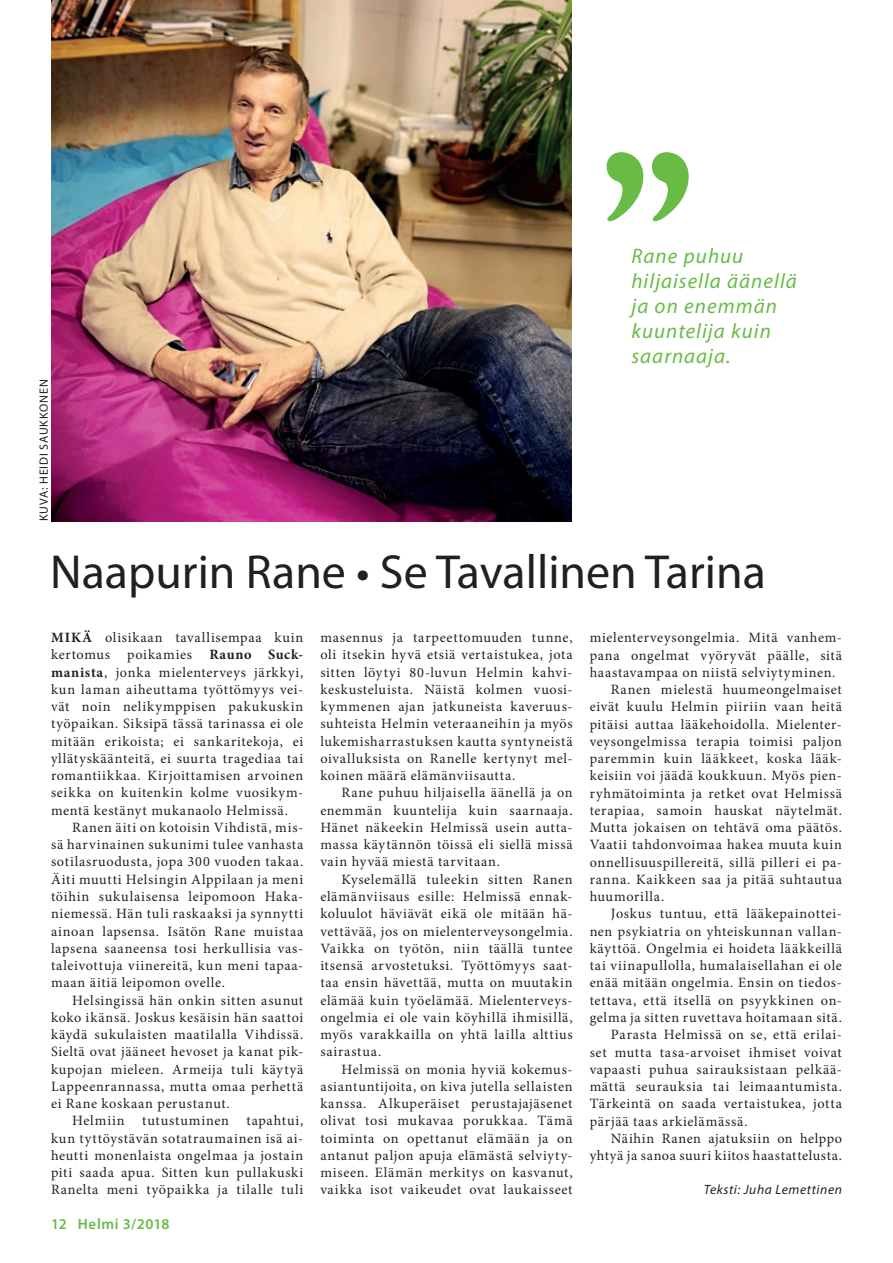
<style>
.page{position:relative;width:893px;height:1263px;background:#fff}
.page>*{position:absolute;margin:0;border:0;box-sizing:border-box;transform-origin:0 0}
.t1{font:700 240px "Adobe Caslon Pro";color:#68bc45}
.t2{font:48px "Myriad Pro";color:#231f20}
.t3{font:italic 21px/25.2px "Myriad Pro";letter-spacing:.05em;color:#68bc45}
.t4{font:600 15px "Myriad Pro";letter-spacing:.04em;color:#68bc45}
.t5{font:14.25px/17.2px "Minion Pro";letter-spacing:.05em;color:#231f20;text-align:justify}
.t6{font:italic 13.5px "Myriad Pro";letter-spacing:.04em;color:#231f20}
.t7{font:12px "Myriad Pro";letter-spacing:.07em;color:#231f20}
.s1{font-weight:700}
</style>
<div class="page">
<img style="left:51px;top:0;width:520px;height:521px">
<h1 class="t1" style="left:598px;top:102px;width:97px">”</h1>
<h3 class="t3" style="left:631px;top:243px;width:167px">Rane puhuu hiljaisella äänellä ja on enemmän kuuntelija kuin</h3>
<p class="t7" style="left:36px;top:521px;width:143px;rotate:-90deg">Kuva: Heidi saukkonen</p>
<h3 class="t3" style="left:631px;top:343px;width:101px">saarnaaja.</h3>
<h2 class="t2" style="left:50px;top:543px;width:717px">Naapurin Rane • Se Tavallinen Tarina</h2>
<p class="t5" style="left:320px;top:629px;width:254px">masennus ja tarpeettomuuden tunne, oli itsekin hyvä etsiä vertaistukea, jota sitten löytyi 80-luvun Helmin kahvi&shy;keskusteluista. Näistä kolmen vuosi&shy;kymmenen ajan jatkuneista kaveruus&shy;suhteista Helmin veteraaneihin ja myös lukemisharrastuksen kautta syntyneistä oivalluksista on Ranelle kertynyt mel&shy;koinen määrä elämänviisautta.</p>
<p class="t5" style="left:320px;top:784px;width:254px;text-indent:21px">Rane puhuu hiljaisella äänellä ja on enemmän kuuntelija kuin saarnaaja.<br>Hänet näkeekin Helmissä usein autta&shy;massa käytännön töissä eli siellä missä vain hyvää miestä tarvitaan.</p>
<p class="t5" style="left:320px;top:871px;width:254px;text-indent:21px">Kyselemällä tuleekin sitten Ranen elämänviisaus esille: Helmissä ennak&shy;koluulot häviävät eikä ole mitään hä&shy;vettävää, jos on mielenterveysongelmia.<br>Vaikka on työtön, niin täällä tuntee itsensä arvostetuksi. Työttömyys saat&shy;taa ensin hävettää, mutta on muutakin elämää kuin työelämää. Mielenterveys&shy;ongelmia ei ole vain köyhillä ihmisillä, myös varakkailla on yhtä lailla alttius sairastua.</p>
<p class="t5" style="left:320px;top:1060px;width:254px;text-indent:21px">Helmissä on monia hyviä kokemus&shy;asiantuntijoita, on kiva jutella sellaisten kanssa. Alkuperäiset perustajajäsenet olivat tosi mukavaa porukkaa. Tämä toiminta on opettanut elämään ja on antanut paljon apuja elämästä selviyty&shy;miseen. Elämän merkitys on kasvanut, vaikka isot vaikeudet ovat laukaisseet</p>
<p class="t5" style="left:51px;top:629px;width:254px"><span class="s1">Mikä</span> olisikaan tavallisempaa kuin kertomus poikamies <span class="s1">Rauno Suck&shy;manista</span>, jonka mielenterveys järkkyi, kun laman aiheuttama työttömyys vei&shy;vät noin nelikymppisen pakukuskin työpaikan. Siksipä tässä tarinassa ei ole mitään erikoista; ei sankaritekoja, ei yllätyskäänteitä, ei suurta tragediaa tai romantiikkaa. Kirjoittamisen arvoinen seikka on kuitenkin kolme vuosikym&shy;mentä kestänyt mukanaolo Helmissä.</p>
<p class="t5" style="left:51px;top:819px;width:254px;text-indent:21px">Ranen äiti on kotoisin Vihdistä, mis&shy;sä harvinainen sukunimi tulee vanhasta sotilasruodusta, jopa 300 vuoden takaa.<br>Äiti muutti Helsingin Alppilaan ja meni töihin sukulaisensa leipomoon Haka&shy;niemessä. Hän tuli raskaaksi ja synnytti ainoan lapsensa. Isätön Rane muistaa lapsena saaneensa tosi herkullisia vas&shy;taleivottuja viinereitä, kun meni tapaa&shy;maan äitiä leipomon ovelle.</p>
<p class="t5" style="left:51px;top:991px;width:254px;text-indent:21px">Helsingissä hän onkin sitten asunut koko ikänsä. Joskus kesäisin hän saattoi käydä sukulaisten maatilalla Vihdissä.<br>Sieltä ovat jääneet hevoset ja kanat pik&shy;kupojan mieleen. Armeija tuli käytyä Lappeenrannassa, mutta omaa perhettä ei Rane koskaan perustanut.</p>
<p class="t5" style="left:51px;top:1112px;width:254px;text-indent:21px">Helmiin tutustuminen tapahtui, kun tyttöystävän sotatraumainen isä ai&shy;heutti monenlaista ongelmaa ja jostain piti saada apua. Sitten kun pullakuski Ranelta meni työpaikka ja tilalle tuli</p>
<p class="t5" style="left:590px;top:629px;width:254px">mielenterveysongelmia. Mitä vanhem-</p>
<p class="t5" style="left:590px;top:646px;width:254px">pana ongelmat vyöryvät päälle, sitä</p>
<p class="t5" style="left:590px;top:664px;width:247px">haastavampaa on niistä selviytyminen.</p>
<p class="t5" style="left:611px;top:681px;width:233px">Ranen mielestä huumeongelmaiset</p>
<p class="t5" style="left:590px;top:698px;width:254px">eivät kuulu Helmin piiriin vaan heitä</p>
<p class="t5" style="left:590px;top:715px;width:254px">pitäisi auttaa lääkehoidolla. Mielenter-</p>
<p class="t5" style="left:590px;top:733px;width:254px">veysongelmissa terapia toimisi paljon</p>
<p class="t5" style="left:590px;top:750px;width:254px">paremmin kuin lääkkeet, koska lääk-</p>
<p class="t5" style="left:590px;top:767px;width:254px">keisiin voi jäädä koukkuun. Myös pien-</p>
<p class="t5" style="left:590px;top:784px;width:254px">ryhmätoiminta ja retket ovat Helmissä</p>
<p class="t5" style="left:590px;top:802px;width:254px">terapiaa, samoin hauskat näytelmät.</p>
<p class="t5" style="left:590px;top:819px;width:254px">Mutta jokaisen on tehtävä oma päätös.</p>
<p class="t5" style="left:590px;top:836px;width:254px">Vaatii tahdonvoimaa hakea muuta kuin</p>
<p class="t5" style="left:590px;top:853px;width:254px">onnellisuuspillereitä, sillä pilleri ei pa-</p>
<p class="t5" style="left:590px;top:871px;width:254px">ranna. Kaikkeen saa ja pitää suhtautua</p>
<p class="t5" style="left:590px;top:888px;width:76px">huumorilla.</p>
<p class="t5" style="left:611px;top:905px;width:233px">Joskus tuntuu, että lääkepainottei-</p>
<p class="t5" style="left:590px;top:922px;width:254px">nen psykiatria on yhteiskunnan vallan-</p>
<p class="t5" style="left:590px;top:940px;width:254px">käyttöä. Ongelmia ei hoideta lääkkeillä</p>
<p class="t5" style="left:590px;top:957px;width:254px">tai viinapullolla, humalaisellahan ei ole</p>
<p class="t5" style="left:590px;top:974px;width:254px">enää mitään ongelmia. Ensin on tiedos-</p>
<p class="t5" style="left:590px;top:992px;width:254px">tettava, että itsellä on psyykkinen on-</p>
<p class="t5" style="left:590px;top:1009px;width:254px">gelma ja sitten ruvettava hoitamaan sitä.</p>
<p class="t5" style="left:611px;top:1026px;width:233px">Parasta Helmissä on se, että erilai-</p>
<p class="t5" style="left:590px;top:1043px;width:254px">set mutta tasa-arvoiset ihmiset voivat</p>
<p class="t5" style="left:590px;top:1061px;width:254px">vapaasti puhua sairauksistaan pelkää-</p>
<p class="t5" style="left:590px;top:1078px;width:254px">mättä seurauksia tai leimaantumista.</p>
<p class="t5" style="left:590px;top:1095px;width:254px">Tärkeintä on saada vertaistukea, jotta</p>
<p class="t5" style="left:590px;top:1112px;width:159px">pärjää taas arkielämässä.</p>
<p class="t5" style="left:611px;top:1130px;width:233px">Näihin Ranen ajatuksiin on helppo</p>
<p class="t5" style="left:590px;top:1147px;width:254px">yhtyä ja sanoa suuri kiitos haastattelusta.</p>
<p class="t6" style="left:704px;top:1181px;width:140px">Teksti: Juha Lemettinen</p>
<p class="t4" style="left:51px;top:1214px;width:120px">12 Helmi 3/2018</p>
</div>
